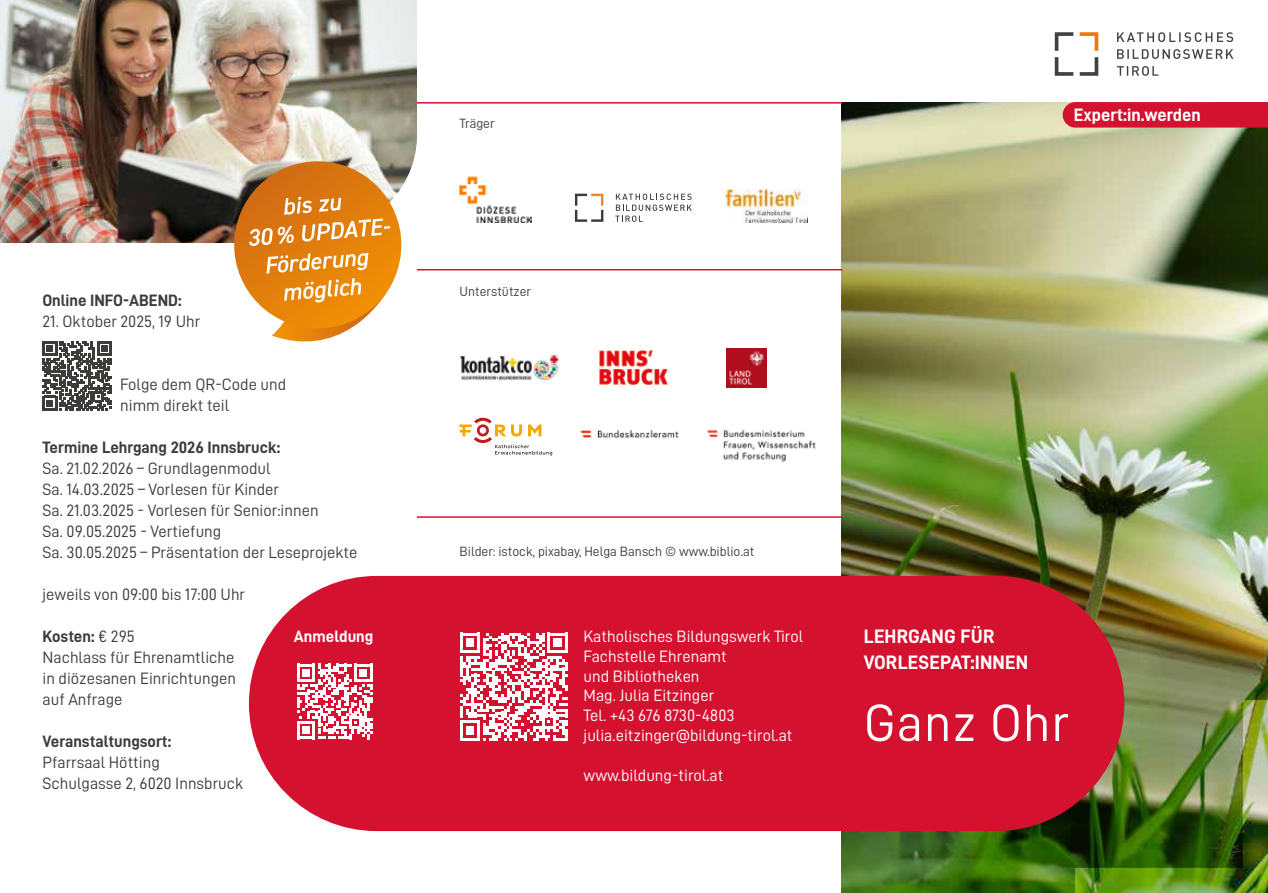
<style>
.page{position:relative;width:1268px;height:893px;background:#fff}
.page>*{position:absolute;margin:0;border:0;box-sizing:border-box;transform-origin:0 0}
.t1{font:52.5px "D DIN";letter-spacing:.02em;color:#fff}
.t2{font:19.5px/25.5px "D DIN Bold";letter-spacing:.01em;color:#fff}
.t3{font:18px "D DIN Bold";color:#fff}
.t4{font:16.5px/21px "D DIN";color:#3c3c3b}
.t5{font:16.5px/19.8px "D DIN";color:#fff}
.t6{font:16.5px "D DIN Bold";color:#3c3c3b}
.t7{font:16.5px "D DIN Bold";color:#fff}
.t8{font:13.5px "D DIN";color:#3c3c3b}
.s1{font-family:"D DIN"}
</style>
<div class="page">
<img style="left:841px;top:102px;width:426px;height:791px">
<img style="left:1074px;top:700px;width:193px;height:193px">
<hr style="left:417px;top:516px;width:425px;height:2px;background:#d51130">
<svg style="left:1062px;top:102px;width:205px;height:26px"></svg>
<div style="left:249px;top:576px;width:875px;height:255px;background:#d51130;border-radius:128px"></div>
<svg style="left:460px;top:633px;width:108px;height:108px"></svg>
<svg style="left:1117px;top:66px;width:41px;height:10px"></svg>
<svg style="left:1117px;top:49px;width:116px;height:10px"></svg>
<svg style="left:1117px;top:32px;width:115px;height:10px"></svg>
<svg style="left:1079px;top:57px;width:19px;height:19px"></svg>
<svg style="left:1054px;top:57px;width:19px;height:19px"></svg>
<svg style="left:1079px;top:32px;width:19px;height:19px"></svg>
<svg style="left:1054px;top:32px;width:19px;height:19px"></svg>
<img style="left:0;top:0;width:417px;height:243px">
<img style="left:580px;top:429px;width:99px;height:10px">
<img style="left:726px;top:348px;width:40px;height:40px">
<hr style="left:417px;top:269px;width:425px;height:1px;background:#d51130">
<hr style="left:417px;top:102px;width:425px;height:2px;background:#d51130">
<svg style="left:234px;top:161px;width:167px;height:167px"></svg>
<svg style="left:249px;top:197px;width:141px;height:49px"></svg>
<svg style="left:266px;top:253px;width:127px;height:89px"></svg>
<img style="left:599px;top:351px;width:69px;height:33px">
<img style="left:725px;top:189px;width:82px;height:33px">
<svg style="left:575px;top:194px;width:28px;height:28px"></svg>
<svg style="left:615px;top:194px;width:76px;height:28px"></svg>
<img style="left:459px;top:176px;width:72px;height:46px">
<img style="left:460px;top:355px;width:99px;height:25px">
<svg style="left:297px;top:664px;width:75px;height:75px"></svg>
<svg style="left:42px;top:341px;width:70px;height:69px"></svg>
<svg style="left:459px;top:418px;width:93px;height:37px"></svg>
<img style="left:707px;top:429px;width:109px;height:33px">
<p class="t6" style="left:43px;top:291px;width:141px">Online INFO-ABEND:</p>
<p class="t4" style="left:43px;top:311px;width:159px">21. Oktober 2025, 19 Uhr</p>
<p class="t4" style="left:120px;top:374px;width:167px">Folge dem QR-Code und nimm direkt teil</p>
<p class="t6" style="left:43px;top:438px;width:239px">Termine Lehrgang 2026 Innsbruck:</p>
<p class="t4" style="left:43px;top:458px;width:316px">Sa. 21.02.2026 – Grundlagenmodul<br>Sa. 14.03.2025 – Vorlesen für Kinder<br>Sa. 21.03.2025 - Vorlesen für Senior:innen<br>Sa. 09.05.2025 - Vertiefung<br>Sa. 30.05.2025 – Präsentation der Leseprojekte</p>
<p class="t4" style="left:43px;top:584px;width:204px">jeweils von 09:00 bis 17:00 Uhr</p>
<p class="t6" style="left:43px;top:627px;width:94px">Kosten: <span class="s1">€ 295</span></p>
<p class="t4" style="left:43px;top:647px;width:195px;text-align:justify">Nachlass für Ehrenamtliche in diözesanen Einrichtungen auf Anfrage</p>
<p class="t6" style="left:43px;top:732px;width:130px">Veranstaltungsort:</p>
<p class="t4" style="left:43px;top:752px;width:202px">Pfarrsaal Hötting<br>Schulgasse 2, 6020 Innsbruck</p>
<p class="t7" style="left:294px;top:627px;width:81px">Anmeldung</p>
<p class="t8" style="left:459px;top:116px;width:37px">Träger</p>
<p class="t8" style="left:459px;top:284px;width:73px">Unterstützer</p>
<p class="t3" style="left:1073px;top:105px;width:128px">Expert:in.werden</p>
<p class="t8" style="left:459px;top:544px;width:296px">Bilder: istock, pixabay, Helga Bansch © www.biblio.at</p>
<p class="t5" style="left:583px;top:626px;width:221px">Katholisches Bildungswerk Tirol<br>Fachstelle Ehrenamt<br>und Bibliotheken<br>Mag. Julia Eitzinger<br>Tel. +43 676 8730-4803 julia.eitzinger@bildung-tirol.at</p>
<p class="t5" style="left:583px;top:765px;width:141px">www.bildung-tirol.at</p>
<p class="t2" style="left:863px;top:624px;width:166px">LEHRGANG FÜR<br>VORLESEPAT:INNEN</p>
<h1 class="t1" style="left:863px;top:694px;width:207px">Ganz Ohr</h1>
</div>
